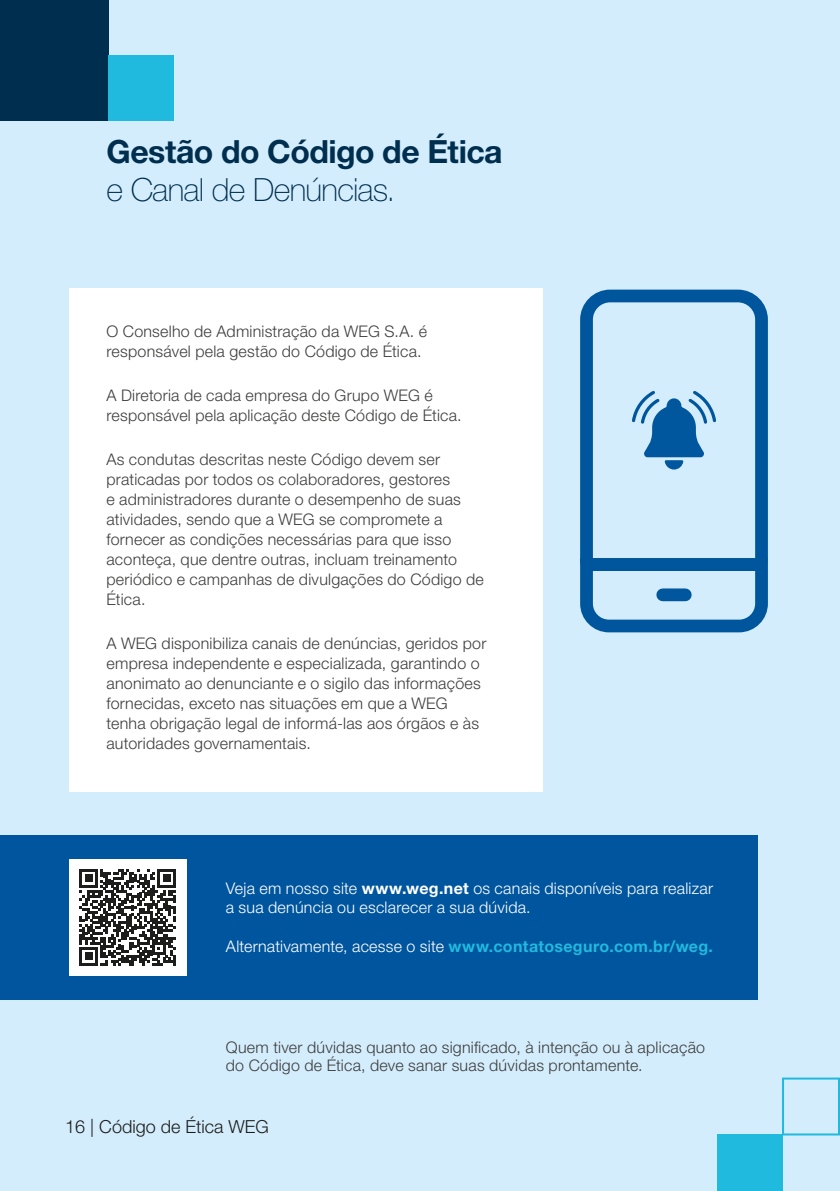
<style>
.page{position:relative;width:840px;height:1191px;background:#fff}
.page>*{position:absolute;margin:0;border:0;box-sizing:border-box;transform-origin:0 0}
.t1{font:700 32px "Helvetica Neue LT Pro";letter-spacing:-.015em;color:#002e4e}
.t2{font:100 32px "Helvetica Neue LT Pro";letter-spacing:-.025em;color:#002e4e}
.t3{font:300 18px "Helvetica Neue LT Pro";color:#1d1d1b}
.t4{font:300 16px/20px "Helvetica Neue LT Pro";letter-spacing:.015em;color:#3d3d3c}
.t5{font:300 16px/19.2px "Helvetica Neue LT Pro";letter-spacing:.015em;color:#fff}
.t6{font:700 16px "Helvetica Neue LT Pro";letter-spacing:.02em;color:#20badf}
.s1{font-weight:700}
.s2{font-weight:300;color:#fff}
</style>
<div class="page">
<div style="left:0;top:0;width:839px;height:1191px;background:#d4edfc"></div>
<div style="left:0;top:835px;width:757px;height:164px;background:#00569e"></div>
<div style="left:717px;top:1134px;width:65px;height:57px;background:#20badf"></div>
<div style="left:781px;top:1077px;width:58px;height:58px;border:2px solid #20badf"></div>
<svg style="left:580px;top:290px;width:187px;height:268px"></svg>
<svg style="left:580px;top:558px;width:187px;height:74px"></svg>
<div style="left:0;top:0;width:108px;height:120px;background:#002e4e"></div>
<div style="left:108px;top:55px;width:65px;height:65px;background:#20badf"></div>
<div style="left:69px;top:288px;width:474px;height:503px;background:#fff"></div>
<div style="left:69px;top:859px;width:117px;height:117px;background:#fff"></div>
<svg style="left:80px;top:869px;width:96px;height:96px"></svg>
<h1 class="t1" style="left:106px;top:131px;width:397px">Gestão do Código de Ética</h1>
<h1 class="t2" style="left:106px;top:171px;width:290px">e Canal de Denúncias.</h1>
<p class="t4" style="left:106px;top:321px;width:322px">O Conselho de Administração da WEG S.A. é responsável pela gestão do Código de Ética.</p>
<p class="t4" style="left:106px;top:385px;width:356px">A Diretoria de cada empresa do Grupo WEG é responsável pela aplicação deste Código de Ética.</p>
<p class="t4" style="left:106px;top:449px;width:378px">As condutas descritas neste Código devem ser praticadas por todos os colaboradores, gestores<br>e administradores durante o desempenho de suas atividades, sendo que a WEG se compromete a fornecer as condições necessárias para que isso aconteça, que dentre outras, incluam treinamento periódico e campanhas de divulgações do Código de Ética.</p>
<p class="t4" style="left:106px;top:633px;width:381px">A WEG disponibiliza canais de denúncias, geridos por empresa independente e especializada, garantindo o anonimato ao denunciante e o sigilo das informações fornecidas, exceto nas situações em que a WEG tenha obrigação legal de informá-las aos órgãos e às autoridades governamentais.</p>
<p class="t5" style="left:226px;top:878px;width:488px">Veja em nosso site <span class="s1">www.weg.net</span> os canais disponíveis para realizar a sua denúncia ou esclarecer a sua dúvida.</p>
<p class="t6" style="left:226px;top:936px;width:488px"><span class="s2">Alternativamente, acesse o site</span> www.contatoseguro.com.br/weg.</p>
<p class="t4" style="left:226px;top:1038px;width:480px;line-height:18px">Quem tiver dúvidas quanto ao significado, à intenção ou à aplicação do Código de Ética, deve sanar suas dúvidas prontamente.</p>
<p class="t3" style="left:65px;top:1115px;width:205px">16 | Código de Ética WEG</p>
</div>
